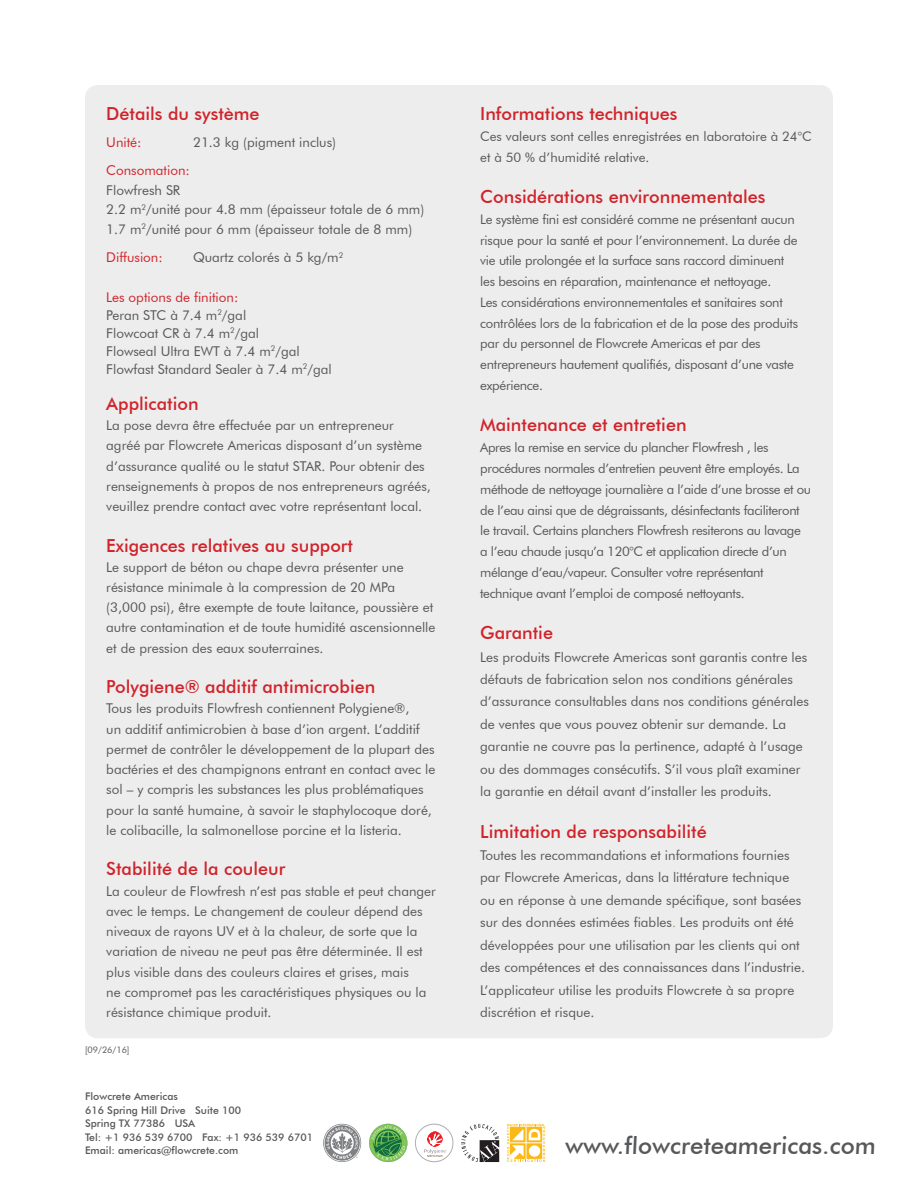
<style>
.page{position:relative;width:918px;height:1188px;background:#fff}
.page>*{position:absolute;margin:0;border:0;box-sizing:border-box;transform-origin:0 0}
.t1{font:500 24px "Futura BT";color:#57585a}
.t2{font:500 18px "Futura BT";color:#d1232a}
.t3{font:13.5px/20.2px "Futura BT";color:#57585a}
.t4{font:13.5px "Futura BT";color:#d1232a}
.t5{font:13.2px/20.7px "Futura BT";letter-spacing:-.02em;color:#57585a}
.t6{font:13.2px/20.7px "Futura BT";color:#57585a}
.t7{font:500 10.5px/13.5px "Futura BT";color:#57585a}
.t8{font:9px "Futura BT";color:#57585a}
.s1{color:#d1232a}
.s2{font-size:13.2px;color:#86ac6a}
</style>
<div class="page">
<div style="left:85px;top:85px;width:748px;height:953px;background:#ededee;border-radius:13px"></div>
<svg style="left:323px;top:1124px;width:38px;height:38px"></svg>
<svg style="left:369px;top:1124px;width:38px;height:38px"></svg>
<svg style="left:424px;top:1131px;width:23px;height:26px"></svg>
<div style="left:415px;top:1124px;width:38px;height:38px;border:1px solid #aeafb3;border-radius:50%"></div>
<svg style="left:461px;top:1124px;width:39px;height:38px"></svg>
<svg style="left:507px;top:1124px;width:38px;height:38px"></svg>
<h2 class="t2" style="left:106px;top:103px;width:155px">Détails du système</h2>
<p class="t4" style="left:106px;top:134px;width:37px">Unité:</p>
<p class="t3" style="left:193px;top:132px;width:145px">21.3 kg (pigment inclus)</p>
<p class="t4" style="left:106px;top:162px;width:85px">Consomation:</p>
<p class="t3" style="left:106px;top:180px;width:319px;line-height:19.5px">Flowfresh SR<br>2.2 m<sup>2</sup>/unité pour 4.8 mm (épaisseur totale de 6 mm)<br>1.7 m<sup>2</sup>/unité pour 6 mm (épaisseur totale de 8 mm)</p>
<p class="t4" style="left:106px;top:249px;width:58px">Diffusion:</p>
<p class="t3" style="left:193px;top:247px;width:152px">Quartz colorés à 5 kg/m<sup>2</sup></p>
<p class="t3" style="left:106px;top:288px;width:227px;line-height:18px"><span class="s1">Les options de finition:<br></span>Peran STC à 7.4 m<sup>2</sup>/gal<br>Flowcoat CR à 7.4 m<sup>2</sup>/gal<br>Flowseal Ultra EWT à 7.4 m<sup>2</sup>/gal<br>Flowfast Standard Sealer à 7.4 m<sup>2</sup>/gal</p>
<h2 class="t2" style="left:106px;top:393px;width:94px">Application</h2>
<p class="t3" style="left:106px;top:415px;width:326px">La pose devra être effectuée par un entrepreneur agréé par Flowcrete Americas disposant d’un système d’assurance qualité ou le statut STAR. Pour obtenir des renseignements à propos de nos entrepreneurs agréés, veuillez prendre contact avec votre représentant local.</p>
<h2 class="t2" style="left:106px;top:534px;width:248px">Exigences relatives au support</h2>
<p class="t3" style="left:106px;top:557px;width:331px">Le support de béton ou chape devra présenter une résistance minimale à la compression de 20 MPa (3,000 psi), être exempte de toute laitance, poussière et autre contamination et de toute humidité ascensionnelle et de pression des eaux souterraines.</p>
<h2 class="t2" style="left:106px;top:676px;width:271px">Polygiene® additif antimicrobien</h2>
<p class="t3" style="left:106px;top:698px;width:331px">Tous les produits Flowfresh contiennent Polygiene®,<br>un additif antimicrobien à base d’ion argent. L’additif permet de contrôler le développement de la plupart des bactéries et des champignons entrant en contact avec le sol – y compris les substances les plus problématiques pour la santé humaine, à savoir le staphylocoque doré, le colibacille, la salmonellose porcine et la listeria.</p>
<h2 class="t2" style="left:106px;top:858px;width:181px">Stabilité de la couleur</h2>
<p class="t3" style="left:106px;top:881px;width:331px">La couleur de Flowfresh n’est pas stable et peut changer avec le temps. Le changement de couleur dépend des niveaux de rayons UV et à la chaleur, de sorte que la variation de niveau ne peut pas être déterminée. Il est plus visible dans des couleurs claires et grises, mais<br>ne compromet pas les caractéristiques physiques ou la résistance chimique produit.</p>
<p class="t8" style="left:85px;top:1045px;width:46px">[09/26/16]</p>
<p class="t7" style="left:85px;top:1089px;width:230px">Flowcrete Americas<br>616 Spring Hill Drive Suite 100<br>Spring TX 77386 USA<br>Tel: +1 936 539 6700 Fax: +1 936 539 6701<br>Email: americas@flowcrete.com</p>
<h2 class="t2" style="left:480px;top:103px;width:199px">Informations techniques</h2>
<p class="t6" style="left:480px;top:126px;width:333px">Ces valeurs sont celles enregistrées en laboratoire à 24°C et à 50 % d’humidité relative.</p>
<h2 class="t2" style="left:480px;top:186px;width:287px">Considérations environnementales</h2>
<p class="t5" style="left:480px;top:209px;width:319px">Le système fini est considéré comme ne présentant aucun risque pour la santé et pour l’environnement. La durée de vie utile prolongée et la surface sans raccord diminuent les besoins en réparation, maintenance et nettoyage.<br>Les considérations environnementales et sanitaires sont contrôlées lors de la fabrication et de la pose des produits par du personnel de Flowcrete Americas et par des entrepreneurs hautement qualifiés, disposant d’une vaste expérience.</p>
<h2 class="t2" style="left:480px;top:414px;width:208px">Maintenance et entretien</h2>
<p class="t5" style="left:480px;top:437px;width:332px">Apres la remise en service du plancher Flowfresh , les procédures normales d’entretien peuvent être employés. La méthode de nettoyage journalière a l’aide d’une brosse et ou de l’eau ainsi que de dégraissants, désinfectants faciliteront le travail. Certains planchers Flowfresh resiterons au lavage a l’eau chaude jusqu’a 120°C et application directe d’un mélange d’eau/vapeur. Consulter votre représentant technique avant l’emploi de composé nettoyants.</p>
<h2 class="t2" style="left:480px;top:622px;width:74px">Garantie</h2>
<p class="t3" style="left:480px;top:646px;width:330px;line-height:22.4px">Les produits Flowcrete Americas sont garantis contre les défauts de fabrication selon nos conditions générales d’assurance consultables dans nos conditions générales de ventes que vous pouvez obtenir sur demande. La garantie ne couvre pas la pertinence, adapté à l’usage ou des dommages consécutifs. S’il vous plaît examiner la garantie en détail avant d’installer les produits.</p>
<h2 class="t2" style="left:480px;top:820px;width:228px">Limitation de responsabilité</h2>
<p class="t3" style="left:480px;top:844px;width:326px;line-height:22.4px">Toutes les recommandations et informations fournies par Flowcrete Americas, dans la littérature technique ou en réponse à une demande spécifique, sont basées sur des données estimées fiables<span class="s2">.</span> Les produits ont été développées pour une utilisation par les clients qui ont des compétences et des connaissances dans l’industrie.<br>L’applicateur utilise les produits Flowcrete à sa propre discrétion et risque.</p>
<h1 class="t1" style="left:565px;top:1131px;width:314px">www.flowcreteamericas.com</h1>
</div>
